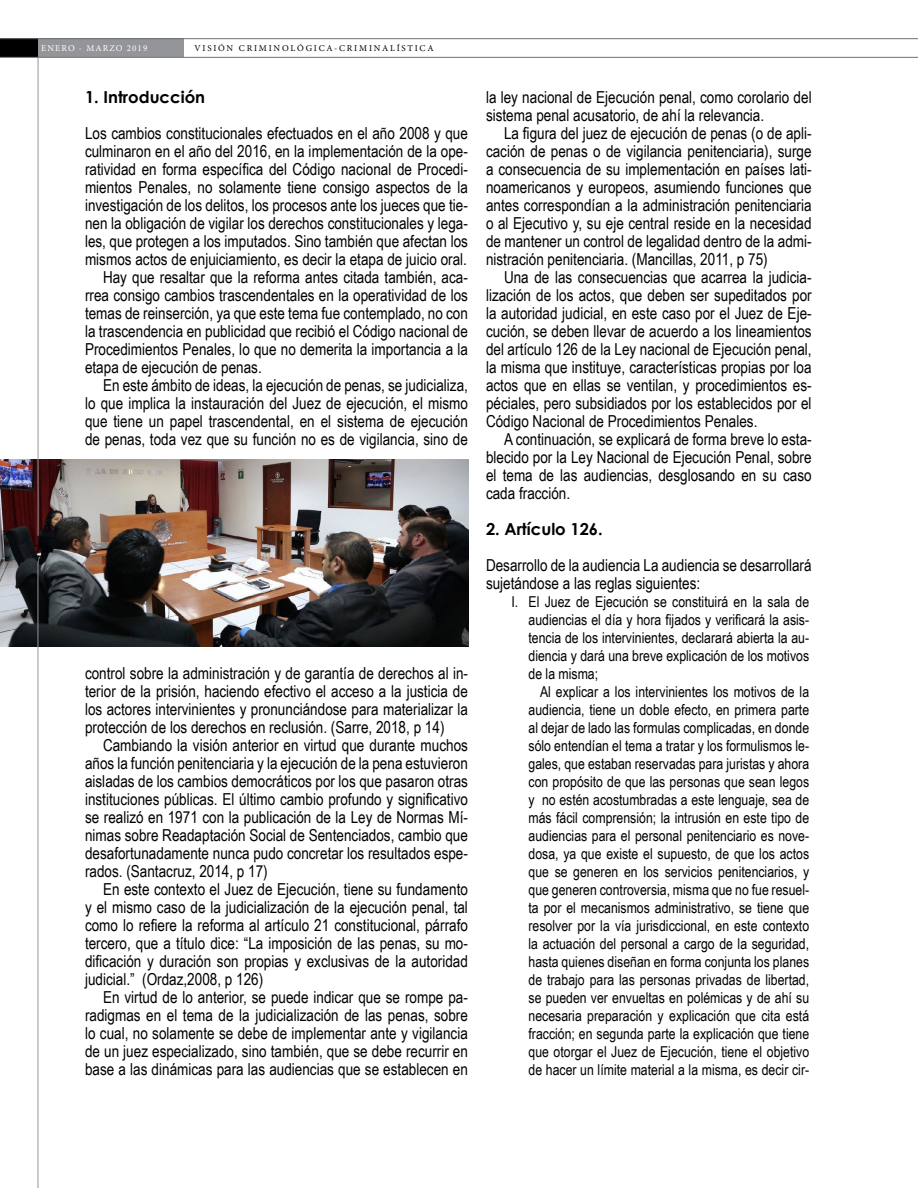
<style>
.page{position:relative;width:918px;height:1188px;background:#fff}
.page>*{position:absolute;margin:0;border:0;box-sizing:border-box;transform-origin:0 0}
.t1{font:16.5px/18px "Arial Narrow";color:#000;text-align:justify}
.t2{font:700 16.5px "Century Gothic";color:#000}
.t3{font:15px/18px "Arial Narrow";color:#000;text-align:justify}
.t4{font:10.5px "Charter ITC Std";color:#000}
.t5{font:9px "Minion Pro";letter-spacing:.2em;color:#000}
.t6{font:9px "Minion Pro";letter-spacing:.12em;color:#fff}
</style>
<div class="page">
<img style="left:0;top:460px;width:468px;height:187px">
<div style="left:0;top:39px;width:38px;height:18px;background:#000"></div>
<div style="left:38px;top:39px;width:145px;height:18px;background:#939598"></div>
<hr style="left:38px;top:58px;width:1px;height:478px;background:#939598">
<hr style="left:0;top:57px;width:918px;height:1px;background:#6d6e71">
<hr style="left:0;top:38px;width:918px;height:1px;background:#6d6e71">
<hr style="left:38px;top:561px;width:1px;height:627px;background:#939598">
<p class="t6" style="left:41px;top:42px;width:108px">ENERO - MARZO 2019</p>
<p class="t5" style="left:194px;top:42px;width:241px">VISIÓN CRIMINOLÓGICA-CRIMINALÍSTICA</p>
<p class="t2" style="left:85px;top:87px;width:122px">1. Introducción</p>
<p class="t1" style="left:85px;top:124px;width:384px">Los cambios constitucionales efectuados en el año 2008 y que</p>
<p class="t1" style="left:85px;top:142px;width:384px">culminaron en el año del 2016, en la implementación de la ope-</p>
<p class="t1" style="left:85px;top:160px;width:384px">ratividad en forma específica del Código nacional de Procedi-</p>
<p class="t1" style="left:85px;top:178px;width:384px">mientos Penales, no solamente tiene consigo aspectos de la</p>
<p class="t1" style="left:85px;top:196px;width:384px">investigación de los delitos, los procesos ante los jueces que tie-</p>
<p class="t1" style="left:85px;top:214px;width:384px">nen la obligación de vigilar los derechos constitucionales y lega-</p>
<p class="t1" style="left:85px;top:232px;width:384px">les, que protegen a los imputados. Sino también que afectan los</p>
<p class="t1" style="left:85px;top:250px;width:384px">mismos actos de enjuiciamiento, es decir la etapa de juicio oral.</p>
<p class="t1" style="left:103px;top:268px;width:366px">Hay que resaltar que la reforma antes citada también, aca-</p>
<p class="t1" style="left:85px;top:286px;width:384px">rrea consigo cambios trascendentales en la operatividad de los</p>
<p class="t1" style="left:85px;top:304px;width:384px">temas de reinserción, ya que este tema fue contemplado, no con</p>
<p class="t1" style="left:85px;top:322px;width:384px">la trascendencia en publicidad que recibió el Código nacional de</p>
<p class="t1" style="left:85px;top:340px;width:384px">Procedimientos Penales, lo que no demerita la importancia a la</p>
<p class="t1" style="left:85px;top:358px;width:178px">etapa de ejecución de penas.</p>
<p class="t1" style="left:103px;top:376px;width:366px">En este ámbito de ideas, la ejecución de penas, se judicializa,</p>
<p class="t1" style="left:85px;top:394px;width:384px">lo que implica la instauración del Juez de ejecución, el mismo</p>
<p class="t1" style="left:85px;top:412px;width:384px">que tiene un papel trascendental, en el sistema de ejecución</p>
<p class="t1" style="left:85px;top:430px;width:384px">de penas, toda vez que su función no es de vigilancia, sino de</p>
<p class="t4" style="left:35px;top:542px;width:15px">72</p>
<p class="t1" style="left:85px;top:664px;width:384px">control sobre la administración y de garantía de derechos al in&shy;terior de la prisión, haciendo efectivo el acceso a la justicia de los actores intervinientes y pronunciándose para materializar la protección de los derechos en reclusión. (Sarre, 2018, p 14)</p>
<p class="t1" style="left:85px;top:736px;width:384px;text-indent:18px">Cambiando la visión anterior en virtud que durante muchos años la función penitenciaria y la ejecución de la pena estuvieron aisladas de los cambios democráticos por los que pasaron otras instituciones públicas. El último cambio profundo y significativo se realizó en 1971 con la publicación de la Ley de Normas Mí&shy;nimas sobre Readaptación Social de Sentenciados, cambio que desafortunadamente nunca pudo concretar los resultados espe&shy;rados. (Santacruz, 2014, p 17)</p>
<p class="t1" style="left:85px;top:880px;width:384px;text-indent:18px">En este contexto el Juez de Ejecución, tiene su fundamento y el mismo caso de la judicialización de la ejecución penal, tal como lo refiere la reforma al artículo 21 constitucional, párrafo tercero, que a título dice: “La imposición de las penas, su mo&shy;dificación y duración son propias y exclusivas de la autoridad judicial.” (Ordaz,2008, p 126)</p>
<p class="t1" style="left:85px;top:988px;width:384px;text-indent:18px">En virtud de lo anterior, se puede indicar que se rompe pa&shy;radigmas en el tema de la judicialización de las penas, sobre lo cual, no solamente se debe de implementar ante y vigilancia de un juez especializado, sino también, que se debe recurrir en base a las dinámicas para las audiencias que se establecen en</p>
<p class="t1" style="left:486px;top:88px;width:327px">la ley nacional de Ejecución penal, como corolario del sistema penal acusatorio, de ahí la relevancia.</p>
<p class="t1" style="left:486px;top:124px;width:327px;text-indent:18px">La figura del juez de ejecución de penas (o de apli&shy;cación de penas o de vigilancia penitenciaria), surge a consecuencia de su implementación en países lati&shy;noamericanos y europeos, asumiendo funciones que antes correspondían a la administración penitenciaria o al Ejecutivo y, su eje central reside en la necesidad de mantener un control de legalidad dentro de la admi&shy;nistración penitenciaria. (Mancillas, 2011, p 75)</p>
<p class="t1" style="left:486px;top:268px;width:327px;text-indent:18px">Una de las consecuencias que acarrea la judicia&shy;lización de los actos, que deben ser supeditados por la autoridad judicial, en este caso por el Juez de Eje&shy;cución, se deben llevar de acuerdo a los lineamientos del artículo 126 de la Ley nacional de Ejecución penal, la misma que instituye, características propias por loa actos que en ellas se ventilan, y procedimientos es&shy;péciales, pero subsidiados por los establecidos por el Código Nacional de Procedimientos Penales.</p>
<p class="t1" style="left:486px;top:430px;width:327px;text-indent:18px">A continuación, se explicará de forma breve lo esta&shy;blecido por la Ley Nacional de Ejecución Penal, sobre el tema de las audiencias, desglosando en su caso cada fracción.</p>
<p class="t2" style="left:486px;top:519px;width:118px">2. Artículo 126.</p>
<p class="t1" style="left:486px;top:556px;width:327px">Desarrollo de la audiencia La audiencia se desarrollará sujetándose a las reglas siguientes:</p>
<p class="t3" style="left:529px;top:592px;width:282px;text-indent:-17px">I. El Juez de Ejecución se constituirá en la sala de audiencias el día y hora fijados y verificará la asis&shy;tencia de los intervinientes, declarará abierta la au&shy;diencia y dará una breve explicación de los motivos de la misma;</p>
<p class="t3" style="left:529px;top:682px;width:282px;text-indent:11px">Al explicar a los intervinientes los motivos de la audiencia, tiene un doble efecto, en primera parte al dejar de lado las formulas complicadas, en donde sólo entendían el tema a tratar y los formulismos le&shy;gales, que estaban reservadas para juristas y ahora con propósito de que las personas que sean legos y no estén acostumbradas a este lenguaje, sea de más fácil comprensión; la intrusión en este tipo de audiencias para el personal penitenciario es nove&shy;dosa, ya que existe el supuesto, de que los actos que se generen en los servicios penitenciarios, y que generen controversia, misma que no fue resuel&shy;ta por el mecanismos administrativo, se tiene que resolver por la vía jurisdiccional, en este contexto la actuación del personal a cargo de la seguridad, hasta quienes diseñan en forma conjunta los planes de trabajo para las personas privadas de libertad, se pueden ver envueltas en polémicas y de ahí su necesaria preparación y explicación que cita está fracción; en segunda parte la explicación que tiene que otorgar el Juez de Ejecución, tiene el objetivo de hacer un límite material a la misma, es decir cir-</p>
</div>
